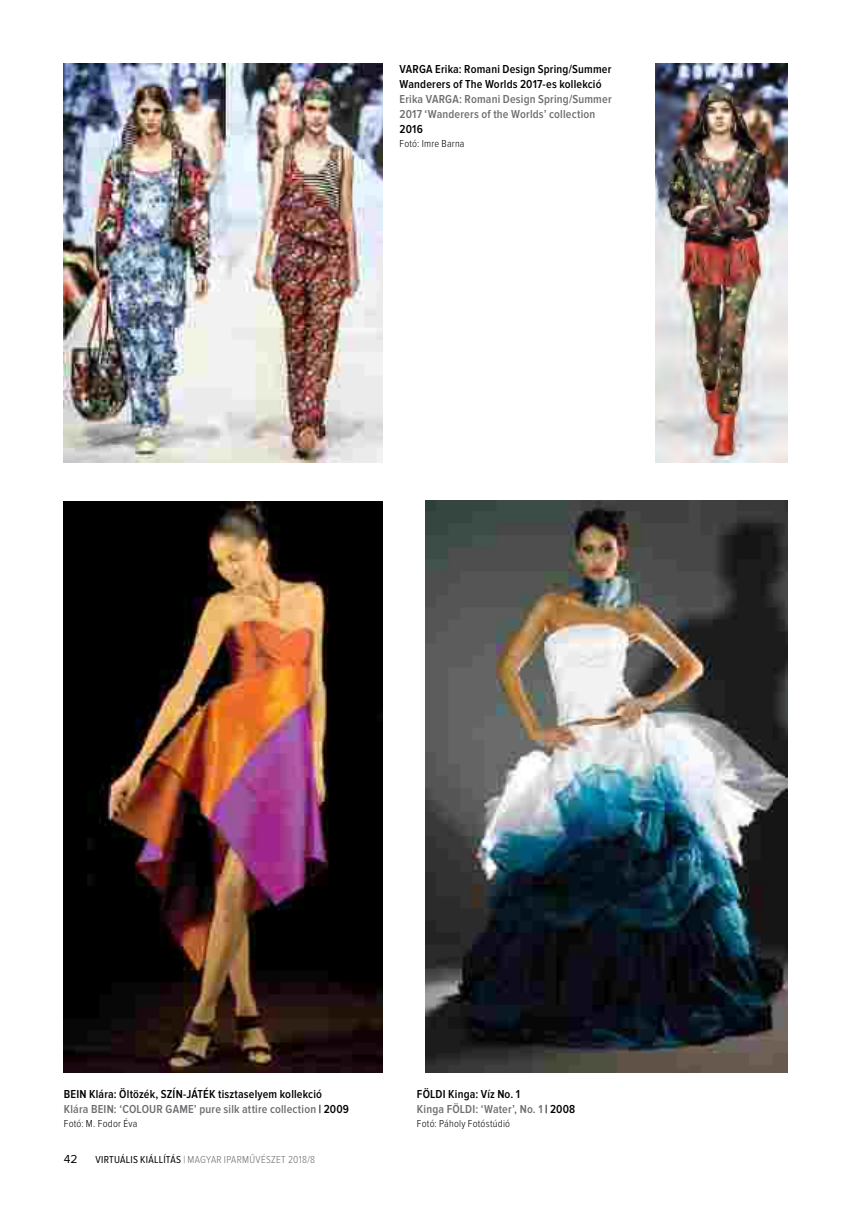
<style>
.page{position:relative;width:851px;height:1212px;background:#fff}
.page>*{position:absolute;margin:0;border:0;box-sizing:border-box;transform-origin:0 0}
.t1{font:600 12px/15px "Proxima Nova Cond";letter-spacing:.015em;color:#000}
.t2{font:600 12px/15px "Proxima Nova Cond";letter-spacing:.015em;color:#6d6e71}
.t3{font:12px "Proxima Nova";color:#000}
.t4{font:300 10.5px "Proxima Nova Cond";letter-spacing:.02em;color:#000}
.t5{font:300 10.5px "Proxima Nova Cond";letter-spacing:.025em;color:#6d6e71}
.s1{color:#6d6e71}
.s2{font-weight:400;color:#000}
</style>
<div class="page">
<img style="left:64px;top:502px;width:319px;height:571px">
<img style="left:425px;top:500px;width:362px;height:573px">
<img style="left:64px;top:64px;width:319px;height:399px">
<img style="left:655px;top:64px;width:132px;height:399px">
<p class="t1" style="left:399px;top:62px;width:213px">VARGA Erika: Romani Design Spring/Summer<br>Wanderers of The Worlds 2017-es kollekció</p>
<p class="t2" style="left:399px;top:92px;width:213px">Erika VARGA: Romani Design Spring/Summer<br>2017 ‘Wanderers of the Worlds’ collection</p>
<p class="t1" style="left:399px;top:122px;width:25px">2016</p>
<p class="t4" style="left:399px;top:137px;width:66px">Fotó: Imre Barna</p>
<p class="t1" style="left:64px;top:1087px;width:287px">BEIN Klára: Öltözék, SZÍN-JÁTÉK tisztaselyem kollekció<br><span class="s1">Klára BEIN: ‘COLOUR GAME’ pure silk attire collection</span> | 2009</p>
<p class="t4" style="left:64px;top:1117px;width:75px">Fotó: M. Fodor Éva</p>
<p class="t3" style="left:64px;top:1152px;width:15px">42</p>
<p class="t5" style="left:95px;top:1153px;width:221px"><span class="s2">VIRTUÁLIS KIÁLLÍTÁS</span> | MAGYAR IPARMŰVÉSZET 2018/8</p>
<p class="t1" style="left:417px;top:1087px;width:160px">FÖLDI Kinga: Víz No. 1<br><span class="s1">Kinga FÖLDI: ‘Water’, No. 1</span> | 2008</p>
<p class="t4" style="left:417px;top:1117px;width:95px">Fotó: Páholy Fotóstúdió</p>
</div>
